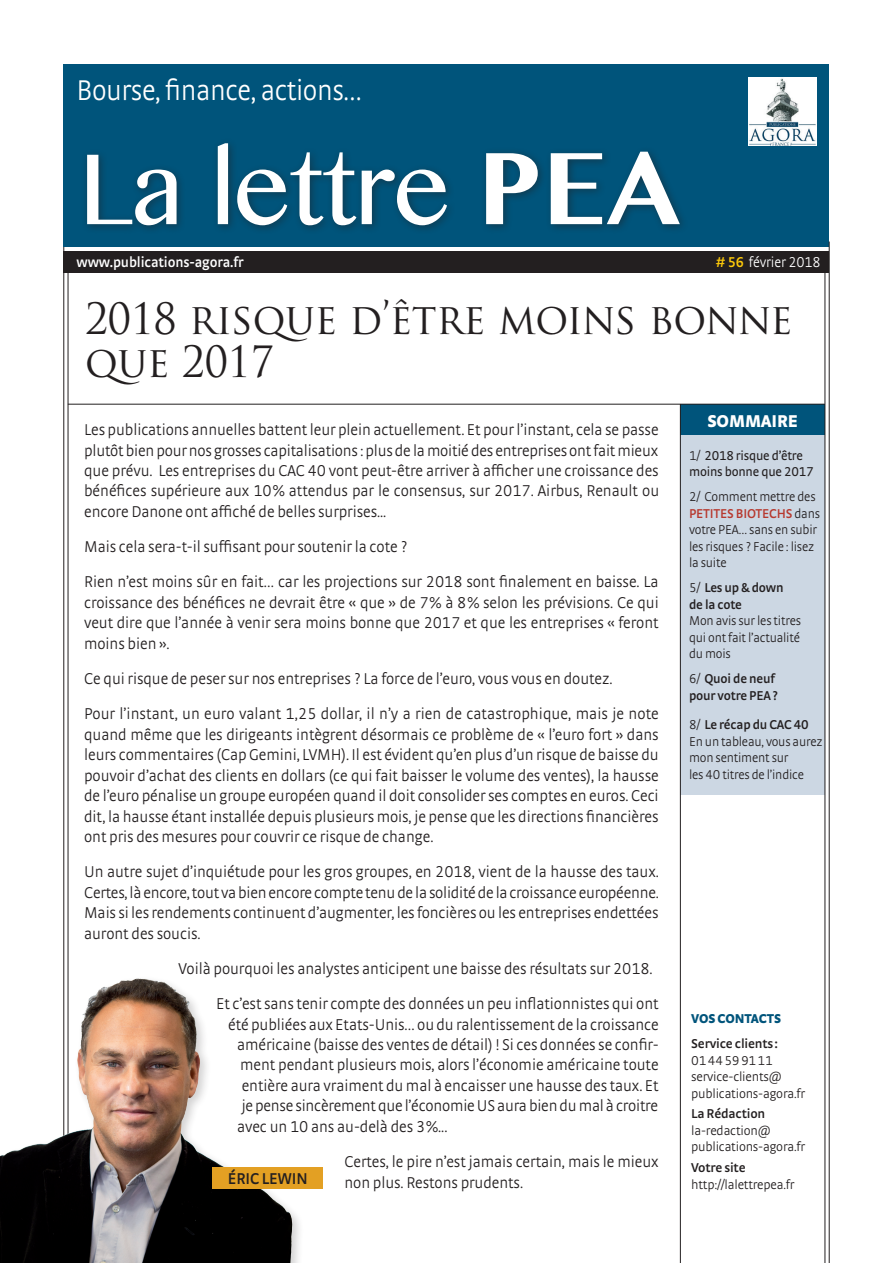
<style>
.page{position:relative;width:893px;height:1263px;background:#fff}
.page>*{position:absolute;margin:0;border:0;box-sizing:border-box;transform-origin:0 0}
.t1{font:102px "Oriya MN";letter-spacing:-.01em;color:#fff}
.t2{font:42px/43.5px "Trajan Pro";letter-spacing:-.01em;color:#231f20}
.t3{font:300 30px "Strada TF";letter-spacing:-.015em;color:#fff;scale:.95 1}
.t4{font:900 18px "Strada TF";letter-spacing:-.01em;color:#fff}
.t5{font:300 16.5px/20.4px "Strada TF";letter-spacing:-.005em;color:#231f20;text-align:justify}
.t6{font:600 16.5px "Strada TF";letter-spacing:-.01em;color:#231f20;scale:.95 1}
.t7{font:600 15px "Strada TF";letter-spacing:-.01em;color:#fff;scale:.95 1}
.t8{font:300 15px "Strada TF";letter-spacing:-.01em;color:#fff;scale:.95 1}
.t9{font:300 13.5px/16.5px "Strada TF";letter-spacing:-.015em;color:#231f20}
.t10{font:600 13.5px/16.5px "Strada TF";letter-spacing:-.015em;color:#231f20}
.t11{font:13.5px/16.5px "Strada TF";letter-spacing:-.015em;color:#231f20}
.t12{font:900 13.5px "Strada TF";letter-spacing:-.01em;color:#00547b}
.s1{font-weight:700}
.s2{font-weight:600;color:#feca0a}
.s3{font-weight:300}
.s4{font-weight:600;color:#b7392f}
.s5{font-weight:600}
</style>
<div class="page">
<hr style="left:68px;top:263px;width:1px;height:1000px;background:#231f20">
<hr style="left:64px;top:242px;width:1px;height:1021px;background:#231f20">
<div style="left:681px;top:404px;width:144px;height:32px;background:#00547b"></div>
<div style="left:681px;top:436px;width:144px;height:359px;background:#ccd7e3"></div>
<div style="left:64px;top:64px;width:765px;height:183px;background:#00547b"></div>
<div style="left:64px;top:251px;width:765px;height:21px;background:#231f20"></div>
<div style="left:81px;top:138px;width:608px;height:97px;background:#231f20;opacity:.5"></div>
<hr style="left:829px;top:242px;width:1px;height:1021px;background:#231f20">
<hr style="left:825px;top:263px;width:1px;height:1000px;background:#231f20">
<hr style="left:680px;top:404px;width:1px;height:859px;background:#231f20">
<hr style="left:68px;top:404px;width:757px;height:1px;background:#231f20">
<div style="left:0;top:975px;width:305px;height:288px;background:#231f20;opacity:.2"></div>
<img style="left:82px;top:979px;width:54px;height:36px">
<div style="left:213px;top:1167px;width:110px;height:21px;background:#e3a023"></div>
<img style="left:748px;top:77px;width:69px;height:68px">
<h3 class="t3" style="left:77px;top:74px;width:302px">Bourse, finance, actions…</h3>
<h1 class="t1" style="left:79px;top:129px;width:603px">La lettre <span class="s1">PEA</span></h1>
<p class="t7" style="left:77px;top:253px;width:177px">www.publications-agora.fr</p>
<p class="t8" style="left:716px;top:253px;width:112px"><span class="s2"># 56</span> février 2018</p>
<h2 class="t2" style="left:85px;top:296px;width:709px">2018 RISQUE D’ÊTRE MOINS BONNE<br>QUE 2017</h2>
<p class="t5" style="left:84px;top:419px;width:577px">Les publications annuelles battent leur plein actuellement. Et pour l’instant, cela se passe plutôt bien pour nos grosses capitalisations : plus de la moitié des entreprises ont fait mieux que prévu. Les entreprises du CAC 40 vont peut-être arriver à afficher une croissance des bénéfices supérieure aux 10% attendus par le consensus, sur 2017. Airbus, Renault ou encore Danone ont affiché de belles surprises...</p>
<p class="t5" style="left:84px;top:529px;width:576px;line-height:35.2px">Mais cela sera-t-il suffisant pour soutenir la cote ?<br>Rien n’est moins sûr en fait… car les projections sur 2018 sont finalement en baisse. La</p>
<p class="t5" style="left:84px;top:592px;width:576px">croissance des bénéfices ne devrait être « que » de 7% à 8% selon les prévisions. Ce qui veut dire que l’année à venir sera moins bonne que 2017 et que les entreprises « feront moins bien ».</p>
<p class="t5" style="left:84px;top:661px;width:576px;line-height:35.2px">Ce qui risque de peser sur nos entreprises ? La force de l’euro, vous vous en doutez.<br>Pour l’instant, un euro valant 1,25 dollar, il n’y a rien de catastrophique, mais je note</p>
<p class="t5" style="left:84px;top:724px;width:576px">quand même que les dirigeants intègrent désormais ce problème de « l’euro fort » dans leurs commentaires (Cap Gemini, LVMH). Il est évident qu’en plus d’un risque de baisse du pouvoir d’achat des clients en dollars (ce qui fait baisser le volume des ventes), la hausse de l’euro pénalise un groupe européen quand il doit consolider ses comptes en euros. Ceci dit, la hausse étant installée depuis plusieurs mois, je pense que les directions financières ont pris des mesures pour couvrir ce risque de change.</p>
<p class="t5" style="left:84px;top:861px;width:576px">Un autre sujet d’inquiétude pour les gros groupes, en 2018, vient de la hausse des taux.<br>Certes, là encore, tout va bien encore compte tenu de la solidité de la croissance européenne.<br>Mais si les rendements continuent d’augmenter, les foncières ou les entreprises endettées auront des soucis.</p>
<p class="t5" style="left:216px;top:951px;width:444px;line-height:35.2px;text-indent:-37px">Voilà pourquoi les analystes anticipent une baisse des résultats sur 2018.<br>Et c’est sans tenir compte des données un peu inflationnistes qui ont</p>
<p class="t5" style="left:237px;top:1014px;width:423px;text-indent:-9px">été publiées aux Etats-Unis… ou du ralentissement de la croissance américaine (baisse des ventes de détail) ! Si ces données se confir&shy;ment pendant plusieurs mois, alors l’économie américaine toute entière aura vraiment du mal à encaisser une hausse des taux. Et je pense sincèrement que l’économie US aura bien du mal à croitre avec un 10 ans au-delà des 3%...</p>
<p class="t5" style="left:344px;top:1151px;width:316px">Certes, le pire n’est jamais certain, mais le mieux non plus. Restons prudents.</p>
<p class="t4" style="left:707px;top:410px;width:92px">SOMMAIRE</p>
<p class="t11" style="left:689px;top:447px;width:126px"><span class="s3">1/</span> 2018 risque d’être moins bonne que 2017</p>
<p class="t9" style="left:689px;top:488px;width:132px">2/ Comment mettre des<br><span class="s4">PETITES BIOTECHS</span> dans votre PEA… sans en subir les risques ? Facile : lisez la suite</p>
<p class="t10" style="left:689px;top:579px;width:96px"><span class="s3">5/</span> Les up &amp; down de la cote</p>
<p class="t9" style="left:689px;top:612px;width:114px;text-align:justify">Mon avis sur les titres qui ont fait l’actualité du mois</p>
<p class="t10" style="left:689px;top:670px;width:90px"><span class="s3">6/</span> Quoi de neuf pour votre PEA?</p>
<p class="t9" style="left:689px;top:716px;width:135px">8/ <span class="s5">Le récap du CAC 40<br></span>En un tableau, vous aurez mon sentiment sur<br>les 40 titres de l’indice</p>
<p class="t12" style="left:691px;top:1010px;width:91px">VOS CONTACTS</p>
<p class="t10" style="left:691px;top:1035px;width:89px">Service clients:</p>
<p class="t9" style="left:691px;top:1052px;width:115px">0144599111 service-clients@ publications-agora.fr</p>
<p class="t10" style="left:691px;top:1105px;width:76px">La Rédaction</p>
<p class="t9" style="left:691px;top:1122px;width:115px">la-redaction@ publications-agora.fr</p>
<p class="t10" style="left:691px;top:1159px;width:56px">Votre site</p>
<p class="t9" style="left:691px;top:1176px;width:105px">http://lalettrepea.fr</p>
<p class="t6" style="left:228px;top:1168px;width:86px">ÉRIC LEWIN</p>
</div>
